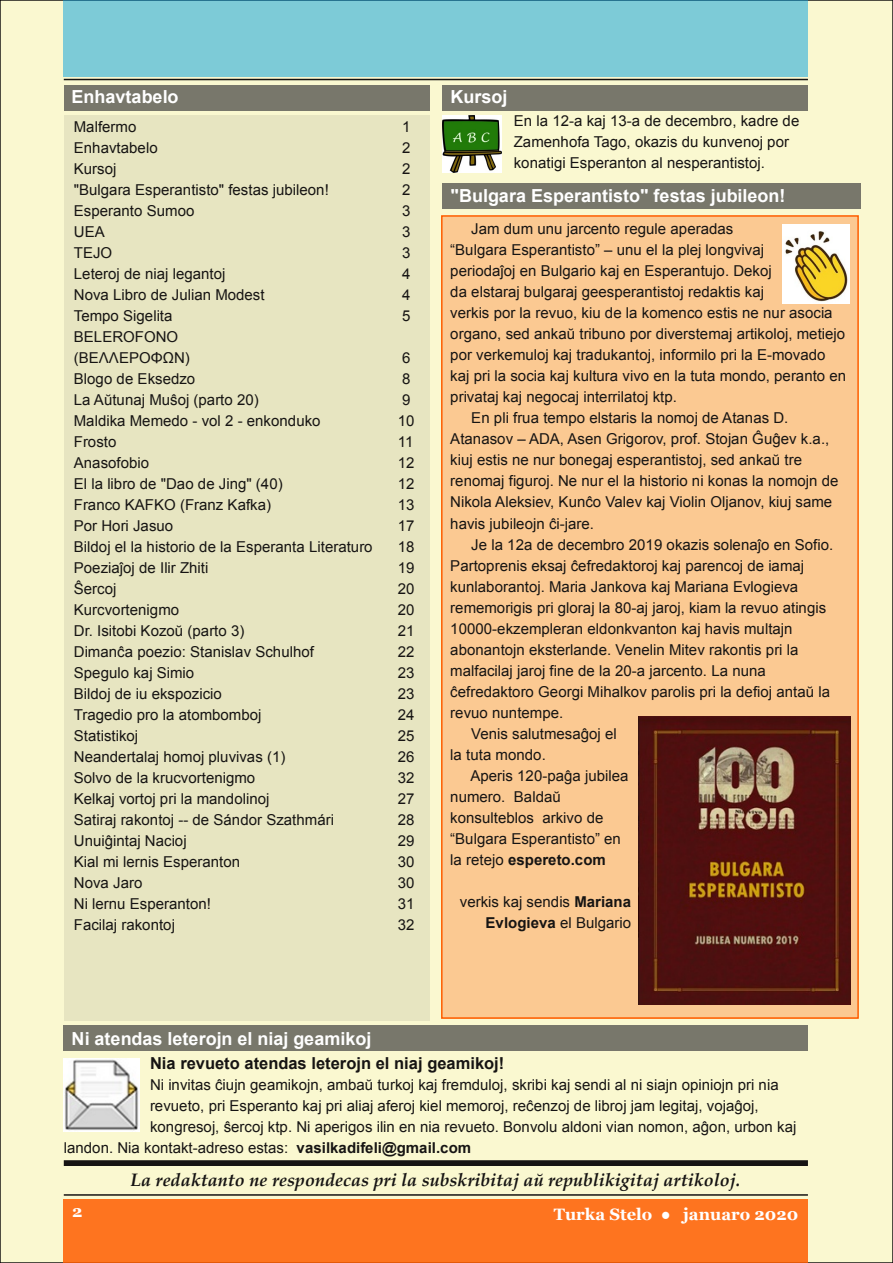
<style>
.page{position:relative;width:893px;height:1263px;background:#faf8d0}
.page>*{position:absolute;margin:0;border:0;box-sizing:border-box;transform-origin:0 0}
.t1{font:700 18px "Arial";color:#fff}
.t2{font:italic 700 18px "Palatino Linotype";color:#161413}
.t3{font:700 16.5px "Arial";color:#161413}
.t4{font:700 16.5px "Georgia";color:#fff}
.t5{font:15px/21px "Arial";letter-spacing:.005em;color:#161413}
.t6{font:700 15px "Arial";letter-spacing:.005em;color:#161413}
.s1{font-weight:400}
.s2{font-weight:700}
</style>
<div class="page">
<div style="left:64px;top:1199px;width:744px;height:64px;background:#fe741f"></div>
<hr style="left:64px;top:1194px;width:744px;height:2px;background:#161413">
<div style="left:64px;top:0;width:744px;height:77px;background:#7dcbd7"></div>
<hr style="left:64px;top:79px;width:744px;height:1px;background:#161413">
<div style="left:64px;top:85px;width:365px;height:26px;background:#78776b"></div>
<div style="left:442px;top:85px;width:366px;height:26px;background:#78776b"></div>
<div style="left:64px;top:115px;width:365px;height:905px;background:#e7e5c1"></div>
<div style="left:64px;top:1025px;width:744px;height:25px;background:#78776b"></div>
<img style="left:64px;top:1059px;width:75px;height:72px">
<div style="left:64px;top:1160px;width:744px;height:6px;background:#161413"></div>
<img style="left:442px;top:115px;width:59px;height:57px">
<div style="left:442px;top:216px;width:416px;height:802px;background:#fbc992"></div>
<div style="left:441px;top:215px;width:418px;height:804px;border:2px solid #ff5d00"></div>
<div style="left:442px;top:183px;width:419px;height:26px;background:#78776b"></div>
<img style="left:638px;top:716px;width:212px;height:289px">
<img style="left:782px;top:224px;width:67px;height:79px">
<p class="t1" style="left:72px;top:87px;width:108px">Enhavtabelo</p>
<p class="t1" style="left:450px;top:87px;width:59px">Kursoj</p>
<p class="t5" style="left:74px;top:116px;width:64px">Malfermo</p>
<p class="t5" style="left:402px;top:116px;width:10px">1</p>
<p class="t5" style="left:74px;top:137px;width:85px">Enhavtabelo</p>
<p class="t5" style="left:402px;top:137px;width:10px">2</p>
<p class="t5" style="left:74px;top:158px;width:44px">Kursoj</p>
<p class="t5" style="left:402px;top:158px;width:10px">2</p>
<p class="t5" style="left:74px;top:179px;width:256px">"Bulgara Esperantisto" festas jubileon!</p>
<p class="t5" style="left:402px;top:179px;width:10px">2</p>
<p class="t5" style="left:74px;top:200px;width:122px">Esperanto Sumoo</p>
<p class="t5" style="left:402px;top:200px;width:10px">3</p>
<p class="t5" style="left:74px;top:221px;width:32px">UEA</p>
<p class="t5" style="left:402px;top:221px;width:10px">3</p>
<p class="t5" style="left:74px;top:242px;width:40px">TEJO</p>
<p class="t5" style="left:402px;top:242px;width:10px">3</p>
<p class="t5" style="left:74px;top:263px;width:153px">Leteroj de niaj legantoj</p>
<p class="t5" style="left:402px;top:263px;width:10px">4</p>
<p class="t5" style="left:74px;top:284px;width:192px">Nova Libro de Julian Modest</p>
<p class="t5" style="left:402px;top:284px;width:10px">4</p>
<p class="t5" style="left:74px;top:305px;width:100px">Tempo Sigelita</p>
<p class="t5" style="left:402px;top:305px;width:10px">5</p>
<p class="t5" style="left:74px;top:326px;width:117px">BELEROFONO (ΒΕΛΛΕΡΟΦΩΝ)</p>
<p class="t5" style="left:514px;top:110px;width:287px">En la 12-a kaj 13-a de decembro, kadre de<br>Zamenhofa Tago, okazis du kunvenoj por konatigi Esperanton al nesperantistoj.</p>
<p class="t1" style="left:450px;top:185px;width:336px">"Bulgara Esperantisto" festas jubileon!</p>
<p class="t5" style="left:471px;top:219px;width:264px">Jam dum unu jarcento regule aperadas</p>
<p class="t5" style="left:450px;top:240px;width:315px">“Bulgara Esperantisto” – unu el la plej longvivaj</p>
<p class="t5" style="left:450px;top:261px;width:323px">periodaĵoj en Bulgario kaj en Esperantujo. Dekoj</p>
<p class="t5" style="left:450px;top:282px;width:315px">da elstaraj bulgaraj geesperantistoj redaktis kaj</p>
<p class="t5" style="left:450px;top:303px;width:384px">verkis por la revuo, kiu de la komenco estis ne nur asocia</p>
<p class="t5" style="left:450px;top:324px;width:396px">organo, sed ankaŭ tribuno por diverstemaj artikoloj, metiejo</p>
<p class="t5" style="left:450px;top:345px;width:377px">por verkemuloj kaj tradukantoj, informilo pri la E-movado</p>
<p class="t5" style="left:450px;top:366px;width:397px">kaj pri la socia kaj kultura vivo en la tuta mondo, peranto en</p>
<p class="t5" style="left:450px;top:387px;width:228px">privataj kaj negocaj interrilatoj ktp.</p>
<p class="t5" style="left:471px;top:408px;width:319px">En pli frua tempo elstaris la nomoj de Atanas D.</p>
<p class="t5" style="left:450px;top:429px;width:381px">Atanasov – ADA, Asen Grigorov, prof. Stojan Ĝuĝev k.a.,</p>
<p class="t5" style="left:450px;top:450px;width:353px">kiuj estis ne nur bonegaj esperantistoj, sed ankaŭ tre</p>
<p class="t5" style="left:450px;top:471px;width:390px">renomaj figuroj. Ne nur el la historio ni konas la nomojn de</p>
<p class="t5" style="left:450px;top:492px;width:383px">Nikola Aleksiev, Kunĉo Valev kaj Violin Oljanov, kiuj same</p>
<p class="t5" style="left:450px;top:513px;width:145px">havis jubileojn ĉi-jare.</p>
<p class="t5" style="left:471px;top:534px;width:363px">Je la 12a de decembro 2019 okazis solenaĵo en Sofio.</p>
<p class="t5" style="left:450px;top:555px;width:355px">Partoprenis eksaj ĉefredaktoroj kaj parencoj de iamaj</p>
<p class="t5" style="left:450px;top:576px;width:349px">kunlaborantoj. Maria Jankova kaj Mariana Evlogieva</p>
<p class="t5" style="left:450px;top:597px;width:377px">rememorigis pri gloraj la 80-aj jaroj, kiam la revuo atingis</p>
<p class="t5" style="left:450px;top:618px;width:344px">10000-ekzempleran eldonkvanton kaj havis multajn</p>
<p class="t5" style="left:450px;top:639px;width:350px">abonantojn eksterlande. Venelin Mitev rakontis pri la</p>
<p class="t5" style="left:450px;top:660px;width:317px">malfacilaj jaroj fine de la 20-a jarcento. La nuna</p>
<p class="t5" style="left:450px;top:681px;width:381px">ĉefredaktoro Georgi Mihalkov parolis pri la defioj antaŭ la</p>
<p class="t5" style="left:450px;top:702px;width:115px">revuo nuntempe.</p>
<p class="t5" style="left:471px;top:723px;width:147px">Venis salutmesaĝoj el</p>
<p class="t5" style="left:450px;top:744px;width:97px">la tuta mondo.</p>
<p class="t5" style="left:470px;top:765px;width:160px">Aperis 120-paĝa jubilea</p>
<p class="t5" style="left:450px;top:786px;width:112px">numero. Baldaŭ</p>
<p class="t5" style="left:450px;top:807px;width:155px">konsulteblos arkivo de</p>
<p class="t5" style="left:450px;top:828px;width:172px">“Bulgara Esperantisto” en</p>
<p class="t6" style="left:450px;top:851px;width:157px"><span class="s1">la retejo</span> espereto.com</p>
<p class="t5" style="left:460px;top:891px;width:173px;text-align:right">verkis kaj sendis <span class="s2">Mariana<br>Evlogieva</span> el Bulgario</p>
<p class="t5" style="left:402px;top:347px;width:10px">6</p>
<p class="t5" style="left:74px;top:368px;width:123px">Blogo de Eksedzo</p>
<p class="t5" style="left:402px;top:368px;width:10px">8</p>
<p class="t5" style="left:74px;top:389px;width:186px">La Aŭtunaj Muŝoj (parto 20)</p>
<p class="t5" style="left:402px;top:389px;width:10px">9</p>
<p class="t5" style="left:74px;top:410px;width:248px">Maldika Memedo - vol 2 - enkonduko</p>
<p class="t5" style="left:398px;top:410px;width:18px">10</p>
<p class="t5" style="left:74px;top:431px;width:44px">Frosto</p>
<p class="t5" style="left:398px;top:431px;width:17px">11</p>
<p class="t5" style="left:74px;top:452px;width:77px">Anasofobio</p>
<p class="t5" style="left:398px;top:452px;width:18px">12</p>
<p class="t5" style="left:74px;top:473px;width:210px">El la libro de "Dao de Jing" (40)</p>
<p class="t5" style="left:398px;top:473px;width:18px">12</p>
<p class="t5" style="left:74px;top:494px;width:199px">Franco KAFKO (Franz Kafka)</p>
<p class="t5" style="left:398px;top:494px;width:18px">13</p>
<p class="t5" style="left:74px;top:515px;width:101px">Por Hori Jasuo</p>
<p class="t5" style="left:398px;top:515px;width:18px">17</p>
<p class="t5" style="left:74px;top:536px;width:300px">Bildoj el la historio de la Esperanta Literaturo</p>
<p class="t5" style="left:398px;top:536px;width:18px">18</p>
<p class="t5" style="left:74px;top:557px;width:136px">Poeziaĵoj de Ilir Zhiti</p>
<p class="t5" style="left:398px;top:557px;width:18px">19</p>
<p class="t5" style="left:74px;top:578px;width:44px">Ŝercoj</p>
<p class="t5" style="left:398px;top:578px;width:18px">20</p>
<p class="t5" style="left:74px;top:599px;width:107px">Kurcvortenigmo</p>
<p class="t5" style="left:398px;top:599px;width:18px">20</p>
<p class="t5" style="left:74px;top:620px;width:172px">Dr. Isitobi Kozoŭ (parto 3)</p>
<p class="t5" style="left:398px;top:620px;width:18px">21</p>
<p class="t5" style="left:74px;top:641px;width:242px">Dimanĉa poezio: Stanislav Schulhof</p>
<p class="t5" style="left:398px;top:641px;width:18px">22</p>
<p class="t5" style="left:74px;top:662px;width:122px">Spegulo kaj Simio</p>
<p class="t5" style="left:398px;top:662px;width:18px">23</p>
<p class="t5" style="left:74px;top:683px;width:149px">Bildoj de iu ekspozicio</p>
<p class="t5" style="left:398px;top:683px;width:18px">23</p>
<p class="t5" style="left:74px;top:704px;width:189px">Tragedio pro la atombomboj</p>
<p class="t5" style="left:398px;top:704px;width:18px">24</p>
<p class="t5" style="left:74px;top:725px;width:66px">Statistikoj</p>
<p class="t5" style="left:398px;top:725px;width:18px">25</p>
<p class="t5" style="left:74px;top:746px;width:213px">Neandertalaj homoj pluvivas (1)</p>
<p class="t5" style="left:398px;top:746px;width:18px">26</p>
<p class="t5" style="left:74px;top:767px;width:183px">Solvo de la krucvortenigmo</p>
<p class="t5" style="left:398px;top:767px;width:18px">32</p>
<p class="t5" style="left:74px;top:788px;width:197px">Kelkaj vortoj pri la mandolinoj</p>
<p class="t5" style="left:398px;top:788px;width:18px">27</p>
<p class="t5" style="left:74px;top:809px;width:262px">Satiraj rakontoj -- de Sándor Szathmári</p>
<p class="t5" style="left:398px;top:809px;width:18px">28</p>
<p class="t5" style="left:74px;top:830px;width:114px">Unuiĝintaj Nacioj</p>
<p class="t5" style="left:398px;top:830px;width:18px">29</p>
<p class="t5" style="left:74px;top:851px;width:168px">Kial mi lernis Esperanton</p>
<p class="t5" style="left:398px;top:851px;width:18px">30</p>
<p class="t5" style="left:74px;top:872px;width:70px">Nova Jaro</p>
<p class="t5" style="left:398px;top:872px;width:18px">30</p>
<p class="t5" style="left:74px;top:893px;width:139px">Ni lernu Esperanton!</p>
<p class="t5" style="left:398px;top:893px;width:18px">31</p>
<p class="t5" style="left:74px;top:914px;width:103px">Facilaj rakontoj</p>
<p class="t5" style="left:398px;top:914px;width:18px">32</p>
<p class="t1" style="left:72px;top:1028px;width:301px">Ni atendas leterojn el niaj geamikoj</p>
<p class="t3" style="left:150px;top:1053px;width:356px">Nia revueto atendas leterojn el niaj geamikoj!</p>
<p class="t5" style="left:150px;top:1074px;width:630px">Ni invitas ĉiujn geamikojn, ambaŭ turkoj kaj fremduloj, skribi kaj sendi al ni siajn opiniojn pri nia</p>
<p class="t5" style="left:150px;top:1095px;width:610px">revueto, pri Esperanto kaj pri aliaj aferoj kiel memoroj, reĉenzoj de libroj jam legitaj, vojaĝoj,</p>
<p class="t5" style="left:150px;top:1116px;width:648px">kongresoj, ŝercoj ktp. Ni aperigos ilin en nia revueto. Bonvolu aldoni vian nomon, aĝon, urbon kaj</p>
<p class="t5" style="left:64px;top:1137px;width:409px">landon. Nia kontakt-adreso estas: <span class="s2">vasilkadifeli@gmail.com</span></p>
<p class="t2" style="left:130px;top:1173px;width:612px">La redaktanto ne respondecas pri la subskribitaj aŭ republikigitaj artikoloj.</p>
<p class="t4" style="left:72px;top:1201px;width:12px">2</p>
<p class="t4" style="left:554px;top:1204px;width:246px">Turka Stelo ● januaro 2020</p>
</div>
